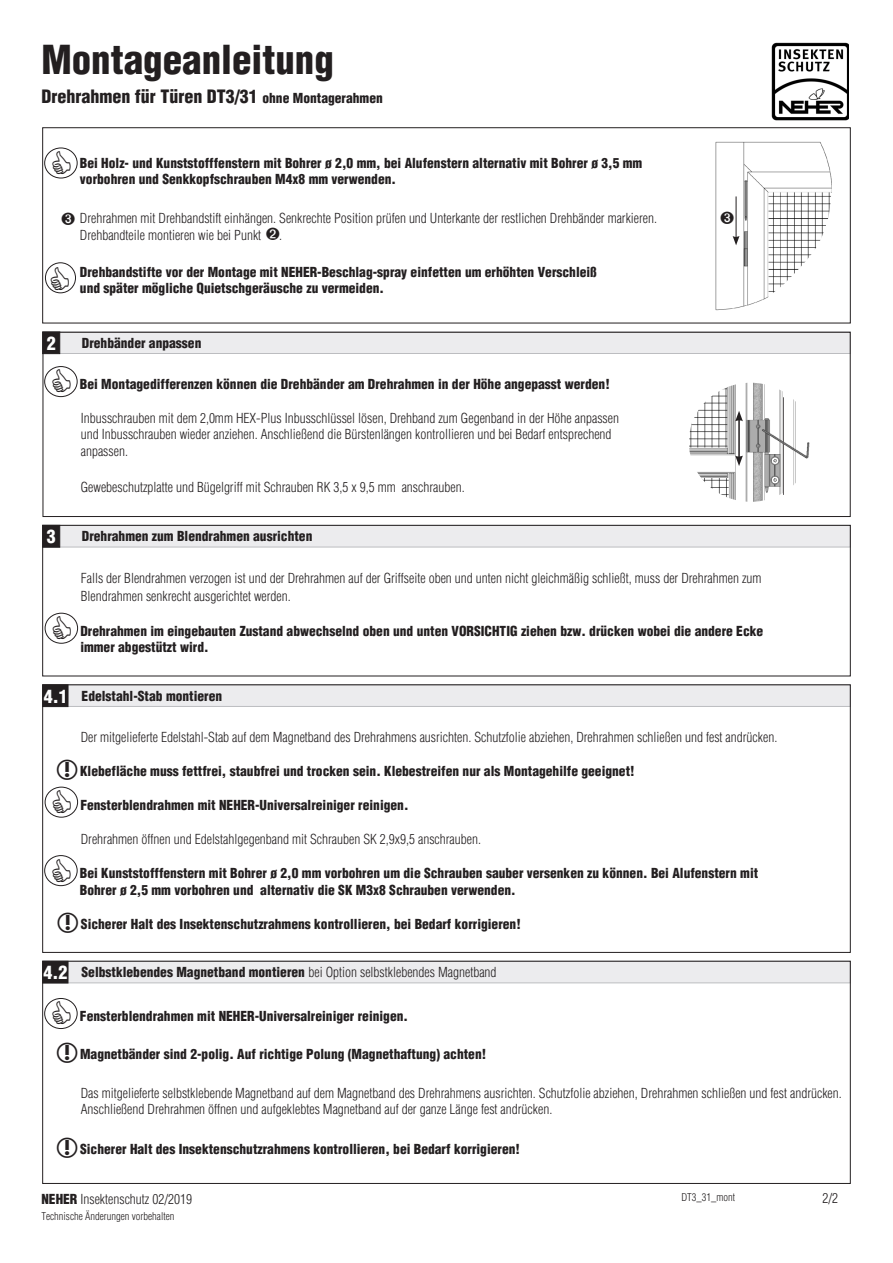
<style>
.page{position:relative;width:893px;height:1263px;background:#fff}
.page>*{position:absolute;margin:0;border:0;box-sizing:border-box;transform-origin:0 0}
.Überschriften{font:900 condensed 39px "Helvetica";color:#231f20}
.Überschriften-2{font:900 condensed 18px "Helvetica";color:#231f20}
.Überschriften-3{font:900 condensed 18px "Helvetica";color:#fff}
.Zubehör-Werkzeug{font:900 condensed 13.5px/16.5px "Helvetica";color:#231f20}
.Zubehör-Werkzeug-2{font:300 condensed 13.5px/16.2px "Helvetica";color:#231f20}
.Überschriften-4{font:900 condensed 13.5px "Helvetica";color:#231f20}
.Zubehör-Werkzeug-3{font:300 condensed 10.5px "Helvetica";color:#231f20}
.s1{font-size:13.5px}
.s2{font-weight:300}
.s3{font-weight:900}
</style>
<div class="page">
<div style="left:45px;top:262px;width:31px;height:31px;border:1px solid #231f20;border-radius:50%"></div>
<div style="left:44px;top:148px;width:34px;height:30px;border:1px solid #231f20;border-radius:50%"></div>
<div style="left:43px;top:332px;width:807px;height:22px;background:#ececee;border:1px solid #bcbdc0"></div>
<div style="left:43px;top:332px;width:17px;height:22px;background:#231f20;border:1px solid #231f20"></div>
<div style="left:44px;top:366px;width:34px;height:31px;border:1px solid #231f20;border-radius:50%"></div>
<img style="left:689px;top:383px;width:121px;height:119px">
<hr style="left:738px;top:419px;width:2px;height:39px;background:#231f20">
<svg style="left:735px;top:411px;width:8px;height:10px"></svg>
<svg style="left:735px;top:455px;width:8px;height:11px"></svg>
<hr style="left:783px;top:397px;width:1px;height:98px;background:#615e5f">
<img style="left:701px;top:478px;width:28px;height:20px">
<img style="left:689px;top:387px;width:38px;height:61px">
<div style="left:45px;top:613px;width:33px;height:31px;border:1px solid #231f20;border-radius:50%"></div>
<div style="left:43px;top:525px;width:807px;height:22px;background:#ececee;border:1px solid #bcbdc0"></div>
<div style="left:43px;top:525px;width:17px;height:22px;background:#231f20;border:1px solid #231f20"></div>
<div style="left:43px;top:685px;width:807px;height:22px;background:#ececee;border:1px solid #bcbdc0"></div>
<div style="left:43px;top:685px;width:25px;height:22px;background:#231f20"></div>
<div style="left:45px;top:787px;width:33px;height:30px;border:1px solid #231f20;border-radius:50%"></div>
<div style="left:44px;top:855px;width:34px;height:31px;border:1px solid #231f20;border-radius:50%"></div>
<div style="left:43px;top:961px;width:807px;height:22px;background:#ececee;border:1px solid #bcbdc0"></div>
<div style="left:43px;top:961px;width:25px;height:22px;background:#231f20"></div>
<div style="left:44px;top:998px;width:34px;height:31px;border:1px solid #231f20;border-radius:50%"></div>
<img style="left:772px;top:43px;width:77px;height:78px">
<div style="left:43px;top:332px;width:807px;height:185px;border:1px solid #231f20"></div>
<div style="left:43px;top:525px;width:807px;height:151px;border:1px solid #231f20"></div>
<div style="left:43px;top:961px;width:807px;height:222px;border:1px solid #231f20"></div>
<img style="left:716px;top:142px;width:115px;height:169px">
<img style="left:768px;top:192px;width:63px;height:104px">
<hr style="left:736px;top:196px;width:1px;height:42px;background:#231f20">
<svg style="left:733px;top:236px;width:6px;height:9px"></svg>
<svg style="left:721px;top:212px;width:13px;height:13px"></svg>
<p class="Überschriften" style="left:41px;top:36px;width:294px">Montageanleitung</p>
<p class="Überschriften-2" style="left:41px;top:85px;width:343px">Drehrahmen für Türen DT3/31 <span class="s1">ohne Montagerahmen</span></p>
<p class="Zubehör-Werkzeug" style="left:80px;top:154px;width:564px">Bei Holz- und Kunststofffenstern mit Bohrer ø 2,0 mm, bei Alufenstern alternativ mit Bohrer ø 3,5 mm vorbohren und Senkkopfschrauben M4x8 mm verwenden.</p>
<p class="Zubehör-Werkzeug-2" style="left:80px;top:210px;width:579px">Drehrahmen mit Drehbandstift einhängen. Senkrechte Position prüfen und Unterkante der restlichen Drehbänder markieren.<br>Drehbandteile montieren wie bei Punkt</p>
<p class="Zubehör-Werkzeug-2" style="left:279px;top:226px;width:4px">.</p>
<p class="Zubehör-Werkzeug" style="left:80px;top:264px;width:519px">Drehbandstifte vor der Montage mit NEHER-Beschlag-spray einfetten um erhöhten Verschleiß und später mögliche Quietschgeräusche zu vermeiden.</p>
<p class="Überschriften-3" style="left:47px;top:332px;width:10px">2</p>
<p class="Überschriften-4" style="left:82px;top:334px;width:121px">Drehbänder anpassen</p>
<p class="Zubehör-Werkzeug" style="left:80px;top:376px;width:531px">Bei Montagedifferenzen können die Drehbänder am Drehrahmen in der Höhe angepasst werden!</p>
<p class="Zubehör-Werkzeug-2" style="left:81px;top:410px;width:540px">Inbusschrauben mit dem 2,0mm HEX-Plus Inbusschlüssel lösen, Drehband zum Gegenband in der Höhe anpassen und Inbusschrauben wieder anziehen. Anschließend die Bürstenlängen kontrollieren und bei Bedarf entsprechend anpassen.</p>
<p class="Zubehör-Werkzeug-2" style="left:81px;top:479px;width:385px">Gewebeschutzplatte und Bügelgriff mit Schrauben RK 3,5 x 9,5 mm anschrauben.</p>
<p class="Überschriften-3" style="left:47px;top:525px;width:10px">3</p>
<p class="Überschriften-4" style="left:82px;top:528px;width:232px">Drehrahmen zum Blendrahmen ausrichten</p>
<p class="Zubehör-Werkzeug-2" style="left:81px;top:569px;width:682px;line-height:18px">Falls der Blendrahmen verzogen ist und der Drehrahmen auf der Griffseite oben und unten nicht gleichmäßig schließt, muss der Drehrahmen zum<br>Blendrahmen senkrecht ausgerichtet werden.</p>
<p class="Zubehör-Werkzeug" style="left:80px;top:622px;width:684px">Drehrahmen im eingebauten Zustand abwechselnd oben und unten VORSICHTIG ziehen bzw. drücken wobei die andere Ecke immer abgestützt wird.</p>
<p class="Überschriften-3" style="left:44px;top:685px;width:25px">4.1</p>
<p class="Überschriften-4" style="left:82px;top:687px;width:142px">Edelstahl-Stab montieren</p>
<p class="Zubehör-Werkzeug-2" style="left:81px;top:729px;width:698px">Der mitgelieferte Edelstahl-Stab auf dem Magnetband des Drehrahmens ausrichten. Schutzfolie abziehen, Drehrahmen schließen und fest andrücken.</p>
<p class="Zubehör-Werkzeug" style="left:80px;top:762px;width:556px">Klebefläche muss fettfrei, staubfrei und trocken sein. Klebestreifen nur als Montagehilfe geeignet!</p>
<p class="Zubehör-Werkzeug" style="left:80px;top:796px;width:330px">Fensterblendrahmen mit NEHER-Universalreiniger reinigen.</p>
<p class="Zubehör-Werkzeug-2" style="left:81px;top:831px;width:402px">Drehrahmen öffnen und Edelstahlgegenband mit Schrauben SK 2,9x9,5 anschrauben.</p>
<p class="Zubehör-Werkzeug" style="left:80px;top:865px;width:680px">Bei Kunststofffenstern mit Bohrer ø 2,0 mm vorbohren um die Schrauben sauber versenken zu können. Bei Alufenstern mit<br>Bohrer ø 2,5 mm vorbohren und alternativ die SK M3x8 Schrauben verwenden.</p>
<p class="Zubehör-Werkzeug" style="left:81px;top:916px;width:441px">Sicherer Halt des Insektenschutzrahmens kontrollieren, bei Bedarf korrigieren!</p>
<p class="Überschriften-3" style="left:43px;top:961px;width:25px">4.2</p>
<p class="Überschriften-4" style="left:82px;top:964px;width:417px">Selbstklebendes Magnetband montieren <span class="s2">bei Option selbstklebendes Magnetband</span></p>
<p class="Zubehör-Werkzeug" style="left:80px;top:1007px;width:330px">Fensterblendrahmen mit NEHER-Universalreiniger reinigen.</p>
<p class="Zubehör-Werkzeug" style="left:80px;top:1045px;width:408px">Magnetbänder sind 2-polig. Auf richtige Polung (Magnethaftung) achten!</p>
<p class="Zubehör-Werkzeug-2" style="left:81px;top:1084px;width:762px">Das mitgelieferte selbstklebende Magnetband auf dem Magnetband des Drehrahmens ausrichten. Schutzfolie abziehen, Drehrahmen schließen und fest andrücken.<br>Anschließend Drehrahmen öffnen und aufgeklebtes Magnetband auf der ganze Länge fest andrücken.</p>
<p class="Zubehör-Werkzeug" style="left:80px;top:1141px;width:441px">Sicherer Halt des Insektenschutzrahmens kontrollieren, bei Bedarf korrigieren!</p>
<p class="Zubehör-Werkzeug-2" style="left:41px;top:1191px;width:152px"><span class="s3">NEHER</span> Insektenschutz 02/2019</p>
<p class="Zubehör-Werkzeug-3" style="left:41px;top:1210px;width:134px">Technische Änderungen vorbehalten</p>
<p class="Zubehör-Werkzeug-3" style="left:681px;top:1190px;width:55px">DT3_31_mont</p>
<p class="Zubehör-Werkzeug-2" style="left:822px;top:1190px;width:17px">2/2</p>
</div>
